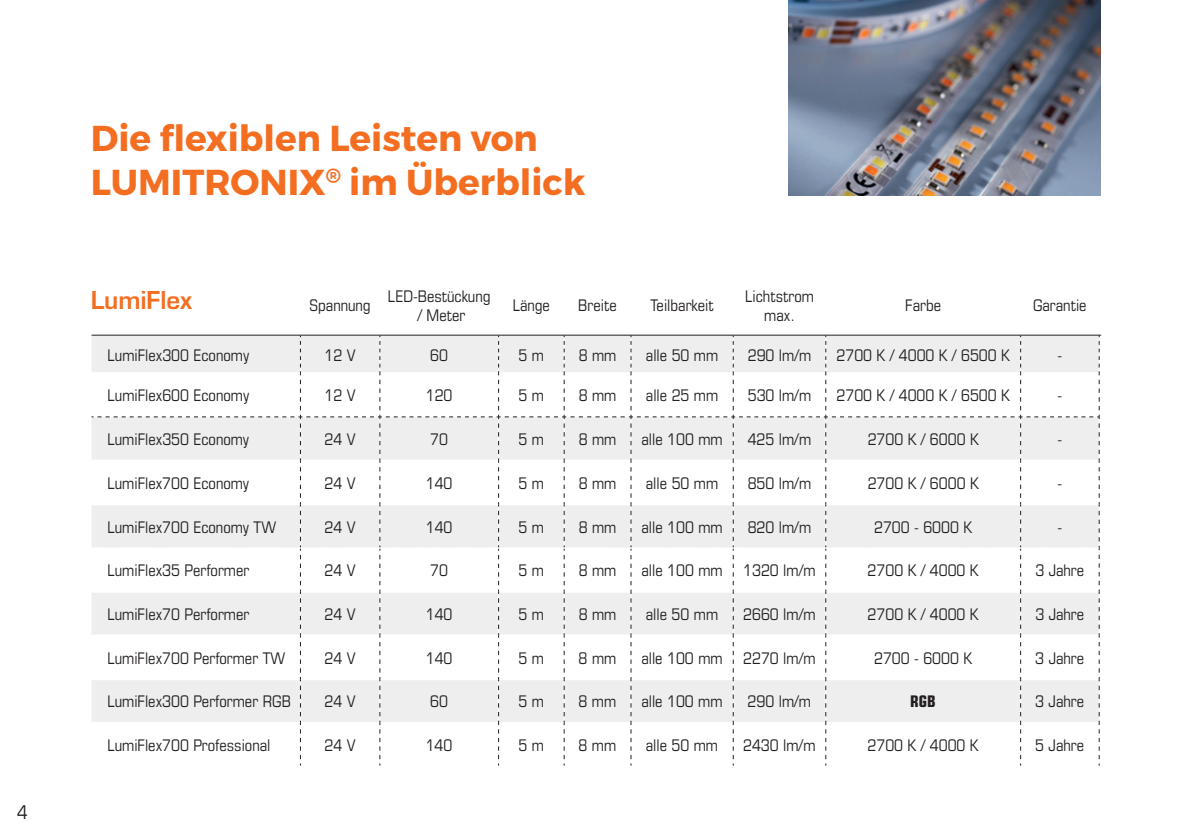
<style>
.page{position:relative;width:1191px;height:840px;background:#fff}
.page>*{position:absolute;margin:0;border:0;box-sizing:border-box;transform-origin:0 0}
.t1{font:700 36px/44px "Montserrat";color:#f36e21}
.t2{font:600 24px "Eurostile";color:#f36e21}
.t3{font:condensed 19px "Eurostile";color:#231f20}
.t4{font:condensed 16px/19.2px "Eurostile";color:#231f20;text-align:center}
.t5{font:condensed 16px "Eurostile";color:#231f20}
.t6{font:700 condensed 16px "Eurostile";color:#231f20}
.s1{font-style:inherit}
</style>
<div class="page">
<svg style="left:91px;top:335px;width:1008px;height:430px"></svg>
<hr style="left:91px;top:334px;width:209px;height:1px;background:#231f20">
<hr style="left:300px;top:334px;width:80px;height:1px;background:#231f20">
<hr style="left:380px;top:334px;width:118px;height:1px;background:#231f20">
<hr style="left:498px;top:334px;width:66px;height:1px;background:#231f20">
<hr style="left:564px;top:334px;width:67px;height:1px;background:#231f20">
<hr style="left:631px;top:334px;width:102px;height:1px;background:#231f20">
<hr style="left:733px;top:334px;width:92px;height:1px;background:#231f20">
<hr style="left:825px;top:334px;width:195px;height:1px;background:#231f20">
<hr style="left:1020px;top:334px;width:81px;height:1px;background:#231f20">
<img style="left:788px;top:0;width:312px;height:196px">
<p class="t3" style="left:17px;top:800px;width:12px">4</p>
<h1 class="t1" style="left:91px;top:117px;width:496px">Die flexiblen Leisten von<br>LUMITRONIX<sup>®</sup> im Überblick</h1>
<h2 class="t2" style="left:91px;top:284px;width:103px">LumiFlex</h2>
<p class="t4" style="left:310px;top:296px;width:63px">Spannung</p>
<p class="t4" style="left:388px;top:286px;width:104px">LED-Bestückung / Meter</p>
<p class="t4" style="left:513px;top:296px;width:39px">Länge</p>
<p class="t4" style="left:578px;top:296px;width:40px">Breite</p>
<p class="t4" style="left:650px;top:296px;width:65px">Teilbarkeit</p>
<p class="t4" style="left:745px;top:286px;width:70px">Lichtstrom max.</p>
<p class="t4" style="left:905px;top:296px;width:37px">Farbe</p>
<p class="t4" style="left:1033px;top:296px;width:55px">Garantie</p>
<p class="t4" style="left:107px;top:345px;width:143px">LumiFlex300 Economy</p>
<p class="t5" style="left:324px;top:345px;width:33px">12 V</p>
<p class="t4" style="left:430px;top:345px;width:19px">60</p>
<p class="t4" style="left:518px;top:345px;width:27px">5 m</p>
<p class="t4" style="left:579px;top:345px;width:39px">8 mm</p>
<p class="t4" style="left:646px;top:345px;width:74px">alle 50 mm</p>
<p class="t4" style="left:748px;top:345px;width:65px"><span class="s1">290</span> lm/m</p>
<p class="t5" style="left:836px;top:345px;width:175px">2700 K / 4000 K / 6500 K</p>
<p class="t4" style="left:1057px;top:345px;width:6px">-</p>
<p class="t4" style="left:107px;top:385px;width:143px">LumiFlex600 Economy</p>
<p class="t5" style="left:324px;top:386px;width:33px">12 V</p>
<p class="t4" style="left:426px;top:385px;width:28px">120</p>
<p class="t4" style="left:518px;top:385px;width:27px">5 m</p>
<p class="t4" style="left:579px;top:385px;width:39px">8 mm</p>
<p class="t4" style="left:646px;top:385px;width:74px">alle 25 mm</p>
<p class="t4" style="left:747px;top:385px;width:65px"><span class="s1">530</span> lm/m</p>
<p class="t5" style="left:836px;top:386px;width:175px">2700 K / 4000 K / 6500 K</p>
<p class="t4" style="left:1057px;top:385px;width:6px">-</p>
<p class="t4" style="left:107px;top:429px;width:143px">LumiFlex350 Economy</p>
<p class="t5" style="left:324px;top:429px;width:33px">24 V</p>
<p class="t4" style="left:430px;top:429px;width:19px">70</p>
<p class="t4" style="left:518px;top:429px;width:27px">5 m</p>
<p class="t4" style="left:579px;top:429px;width:39px">8 mm</p>
<p class="t4" style="left:641px;top:429px;width:83px">alle 100 mm</p>
<p class="t4" style="left:747px;top:429px;width:65px"><span class="s1">425</span> lm/m</p>
<p class="t5" style="left:867px;top:429px;width:112px">2700 K / 6000 K</p>
<p class="t4" style="left:1057px;top:429px;width:6px">-</p>
<p class="t4" style="left:107px;top:473px;width:143px">LumiFlex700 Economy</p>
<p class="t5" style="left:324px;top:473px;width:33px">24 V</p>
<p class="t5" style="left:426px;top:473px;width:28px">140</p>
<p class="t4" style="left:518px;top:473px;width:27px">5 m</p>
<p class="t4" style="left:579px;top:473px;width:39px">8 mm</p>
<p class="t4" style="left:646px;top:473px;width:74px">alle 50 mm</p>
<p class="t4" style="left:747px;top:473px;width:65px"><span class="s1">850</span> lm/m</p>
<p class="t5" style="left:867px;top:473px;width:112px">2700 K / 6000 K</p>
<p class="t4" style="left:1057px;top:473px;width:6px">-</p>
<p class="t4" style="left:107px;top:516px;width:170px">LumiFlex700 Economy TW</p>
<p class="t5" style="left:324px;top:517px;width:33px">24 V</p>
<p class="t5" style="left:426px;top:517px;width:28px">140</p>
<p class="t4" style="left:518px;top:516px;width:27px">5 m</p>
<p class="t4" style="left:578px;top:516px;width:39px">8 mm</p>
<p class="t4" style="left:641px;top:516px;width:83px">alle 100 mm</p>
<p class="t4" style="left:747px;top:516px;width:65px"><span class="s1">820</span> lm/m</p>
<p class="t5" style="left:874px;top:517px;width:99px">2700 - 6000 K</p>
<p class="t4" style="left:1057px;top:516px;width:6px">-</p>
<p class="t4" style="left:107px;top:560px;width:143px">LumiFlex35 Performer</p>
<p class="t5" style="left:324px;top:560px;width:33px">24 V</p>
<p class="t4" style="left:430px;top:560px;width:19px">70</p>
<p class="t4" style="left:518px;top:560px;width:27px">5 m</p>
<p class="t4" style="left:578px;top:560px;width:39px">8 mm</p>
<p class="t4" style="left:641px;top:560px;width:83px">alle 100 mm</p>
<p class="t5" style="left:743px;top:560px;width:74px">1320 <span class="s1">lm/m</span></p>
<p class="t5" style="left:867px;top:560px;width:112px">2700 K / 4000 K</p>
<p class="t4" style="left:1035px;top:560px;width:50px">3 Jahre</p>
<p class="t4" style="left:107px;top:604px;width:143px">LumiFlex70 Performer</p>
<p class="t5" style="left:324px;top:604px;width:33px">24 V</p>
<p class="t4" style="left:426px;top:604px;width:28px">140</p>
<p class="t4" style="left:518px;top:604px;width:27px">5 m</p>
<p class="t4" style="left:578px;top:604px;width:39px">8 mm</p>
<p class="t4" style="left:646px;top:604px;width:74px">alle 50 mm</p>
<p class="t5" style="left:743px;top:604px;width:74px">2660 <span class="s1">lm/m</span></p>
<p class="t5" style="left:867px;top:604px;width:112px">2700 K / 4000 K</p>
<p class="t4" style="left:1035px;top:604px;width:50px">3 Jahre</p>
<p class="t4" style="left:107px;top:647px;width:179px">LumiFlex700 Performer TW</p>
<p class="t5" style="left:324px;top:648px;width:33px">24 V</p>
<p class="t4" style="left:426px;top:647px;width:28px">140</p>
<p class="t4" style="left:518px;top:647px;width:27px">5 m</p>
<p class="t4" style="left:578px;top:647px;width:39px">8 mm</p>
<p class="t4" style="left:641px;top:647px;width:83px">alle 100 mm</p>
<p class="t5" style="left:743px;top:648px;width:74px">2270 <span class="s1">lm/m</span></p>
<p class="t5" style="left:874px;top:648px;width:99px">2700 - 6000 K</p>
<p class="t4" style="left:1035px;top:647px;width:50px">3 Jahre</p>
<p class="t4" style="left:107px;top:691px;width:185px">LumiFlex300 Performer RGB</p>
<p class="t5" style="left:324px;top:691px;width:33px">24 V</p>
<p class="t4" style="left:430px;top:691px;width:19px">60</p>
<p class="t4" style="left:518px;top:691px;width:27px">5 m</p>
<p class="t4" style="left:578px;top:691px;width:39px">8 mm</p>
<p class="t4" style="left:641px;top:691px;width:83px">alle 100 mm</p>
<p class="t4" style="left:747px;top:691px;width:65px"><span class="s1">290</span> lm/m</p>
<p class="t6" style="left:910px;top:691px;width:27px">RGB</p>
<p class="t4" style="left:1035px;top:691px;width:50px">3 Jahre</p>
<p class="t4" style="left:107px;top:735px;width:165px">LumiFlex700 Professional</p>
<p class="t5" style="left:324px;top:735px;width:33px">24 V</p>
<p class="t4" style="left:426px;top:735px;width:28px">140</p>
<p class="t4" style="left:518px;top:735px;width:27px">5 m</p>
<p class="t4" style="left:578px;top:735px;width:39px">8 mm</p>
<p class="t4" style="left:646px;top:735px;width:74px">alle 50 mm</p>
<p class="t5" style="left:743px;top:735px;width:74px">2430 <span class="s1">lm/m</span></p>
<p class="t5" style="left:867px;top:735px;width:112px">2700 K / 4000 K</p>
<p class="t4" style="left:1035px;top:735px;width:50px">5 Jahre</p>
</div>
